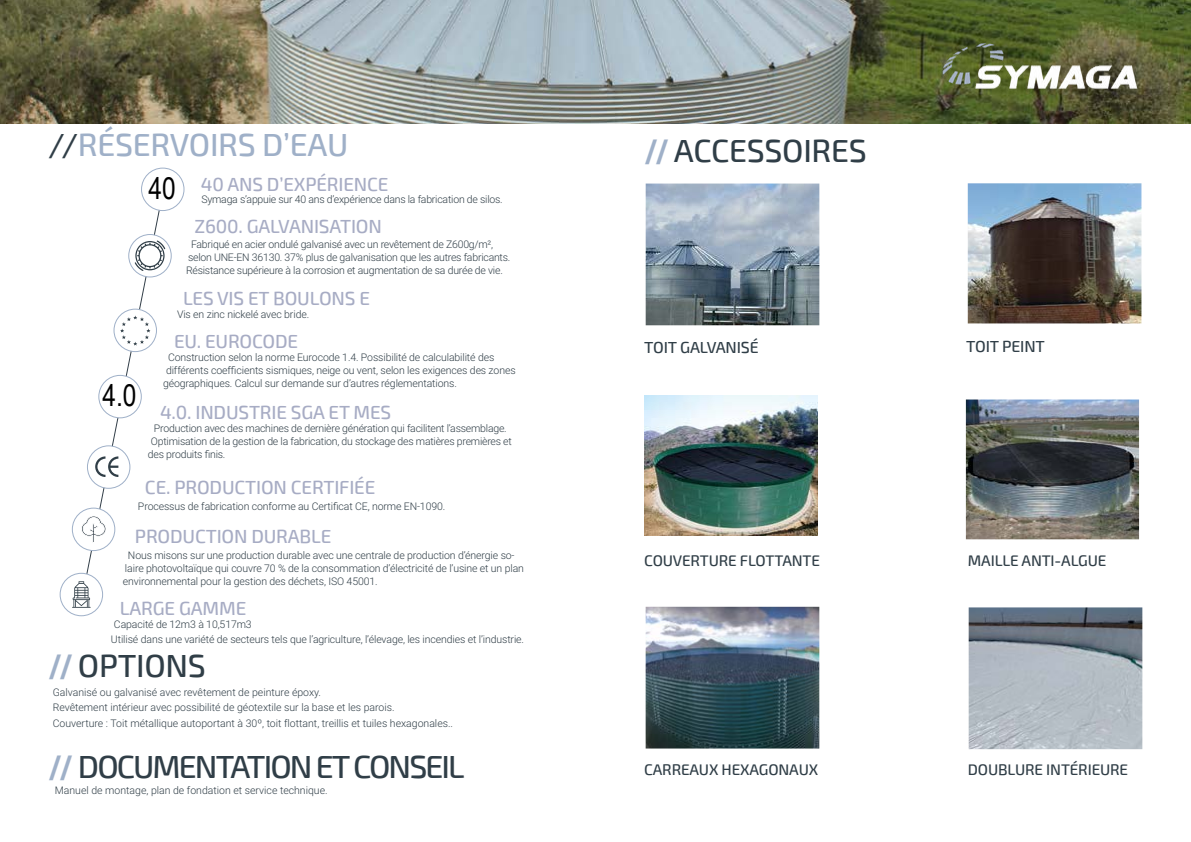
<style>
.page{position:relative;width:1191px;height:842px;background:#fff}
.page>*{position:absolute;margin:0;border:0;box-sizing:border-box;transform-origin:0 0}
.t1{font:500 32px "Exo 2";letter-spacing:-.06em;color:#303e47}
.t2{font:500 32px "Exo 2";letter-spacing:-.01em;color:#303e47}
.t3{font:500 32px "Exo 2";letter-spacing:-.01em;color:#9fb0c8}
.t4{font:30px "Arial Narrow";color:#000}
.t5{font:500 19px "Exo 2";letter-spacing:-.01em;color:#a7acc4}
.t6{font:500 16px "Exo 2";letter-spacing:-.01em;color:#303e47}
.t7{font:500 15.4px "Exo 2";letter-spacing:-.01em;color:#303e47}
.t8{font:300 10.5px/13px "Roboto";letter-spacing:-.01em;color:#303e47}
.s1{color:#303e47}
.s2{color:#fff}
.s3{font-weight:700;font-style:italic;color:#9fb0c8}
</style>
<div class="page">
<img style="left:966px;top:399px;width:173px;height:140px">
<img style="left:0;top:0;width:1191px;height:123px">
<img style="left:968px;top:607px;width:174px;height:142px">
<img style="left:645px;top:607px;width:174px;height:141px">
<img style="left:645px;top:184px;width:174px;height:141px">
<img style="left:938px;top:38px;width:204px;height:55px">
<div style="left:128px;top:234px;width:44px;height:43px;border:1px solid #9fb0c8;border-radius:50%"></div>
<div style="left:60px;top:573px;width:43px;height:43px;border:1px solid #9fb0c8;border-radius:50%"></div>
<div style="left:141px;top:168px;width:43px;height:43px;border:1px solid #9fb0c8;border-radius:50%"></div>
<svg style="left:72px;top:194px;width:93px;height:414px"></svg>
<img style="left:967px;top:183px;width:174px;height:140px">
<img style="left:645px;top:396px;width:172px;height:140px">
<h1 class="t3" style="left:48px;top:126px;width:302px"><span class="s1">//</span>RÉSERVOIRS D’EAU</h1>
<h3 class="t5" style="left:201px;top:173px;width:189px">40 ANS D’EXPÉRIENCE</h3>
<p class="t8" style="left:186px;top:192px;width:318px"><span class="s2">Syy</span>Symaga s’appuie sur 40 ans d’expérience dans la fabrication de silos.</p>
<h3 class="t5" style="left:184px;top:215px;width:199px"><span class="s2">Z</span>Z600. GALVANISATION</h3>
<p class="t8" style="left:186px;top:238px;width:326px;text-indent:5px">Fabriqué en acier ondulé galvanisé avec un revêtement de Z600g/m², selon UNE-EN 36130. 37% plus de galvanisation que les autres fabricants.<br>Résistance supérieure à la corrosion et augmentation de sa durée de vie.</p>
<h3 class="t5" style="left:183px;top:287px;width:188px">LES VIS ET BOULONS E</h3>
<p class="t8" style="left:177px;top:307px;width:134px">Vis en zinc nickelé avec bride.</p>
<h3 class="t5" style="left:174px;top:330px;width:126px">EU. EUROCODE</h3>
<p class="t8" style="left:163px;top:350px;width:354px;text-indent:5px">Construction selon la norme Eurocode 1.4. Possibilité de calculabilité des différents coefficients sismiques, neige ou vent, selon les exigences des zones géographiques. Calcul sur demande sur d’autres réglementations.</p>
<h3 class="t5" style="left:160px;top:401px;width:233px">4.0. INDUSTRIE SGA ET MES</h3>
<p class="t8" style="left:148px;top:422px;width:365px;text-indent:6px">Production avec des machines de dernière génération qui facilitent l’assemblage.<br>Optimisation de la gestion de la fabrication, du stockage des matières premières et des produits finis.</p>
<h3 class="t5" style="left:145px;top:476px;width:232px">CE. PRODUCTION CERTIFIÉE</h3>
<p class="t8" style="left:138px;top:499px;width:309px">Processus de fabrication conforme au Certificat CE, norme EN-1090.</p>
<h3 class="t5" style="left:135px;top:525px;width:198px">PRODUCTION DURABLE</h3>
<p class="t8" style="left:123px;top:548px;width:402px;text-indent:5px">Nous misons sur une production durable avec une centrale de production d’énergie so&shy;laire photovoltaïque qui couvre 70 % de la consommation d’électricité de l’usine et un plan environnemental pour la gestion des déchets, ISO 45001.</p>
<h3 class="t5" style="left:120px;top:597px;width:128px">LARGE GAMME</h3>
<p class="t8" style="left:111px;top:615px;width:415px;line-height:15.8px">Capacité de 12m3 à 10,517m3<br>Utilisé dans une variété de secteurs tels que l’agriculture, l’élevage, les incendies et l’industrie.</p>
<h2 class="t4" style="left:149px;top:166px;width:29px">40</h2>
<h2 class="t4" style="left:102px;top:373px;width:36px">4.0</h2>
<h1 class="t2" style="left:48px;top:647px;width:159px"><span class="s3">//</span>OPTIONS</h1>
<p class="t8" style="left:53px;top:683px;width:402px;line-height:15.8px">Galvanisé ou galvanisé avec revêtement de peinture époxy.<br>Revêtement intérieur avec possibilité de géotextile sur la base et les parois.<br>Couverture : Toit métallique autoportant à 30º, toit flottant, treillis et tuiles hexagonales..</p>
<h1 class="t1" style="left:48px;top:748px;width:418px"><span class="s3">//</span>DOCUMENTATION ET CONSEIL</h1>
<p class="t8" style="left:55px;top:783px;width:274px">Manuel de montage, plan de fondation et service technique.</p>
<h1 class="t2" style="left:644px;top:131px;width:224px"><span class="s3">//</span>ACCESSOIRES</h1>
<h3 class="t6" style="left:644px;top:338px;width:114px">TOIT GALVANISÉ</h3>
<h3 class="t6" style="left:966px;top:337px;width:80px">TOIT PEINT</h3>
<h3 class="t7" style="left:644px;top:551px;width:177px">COUVERTURE FLOTTANTE</h3>
<h3 class="t7" style="left:967px;top:551px;width:140px">MAILLE ANTI-ALGUE</h3>
<h3 class="t7" style="left:644px;top:760px;width:175px">CARREAUX HEXAGONAUX</h3>
<h3 class="t7" style="left:967px;top:760px;width:162px">DOUBLURE INTÉRIEURE</h3>
</div>
